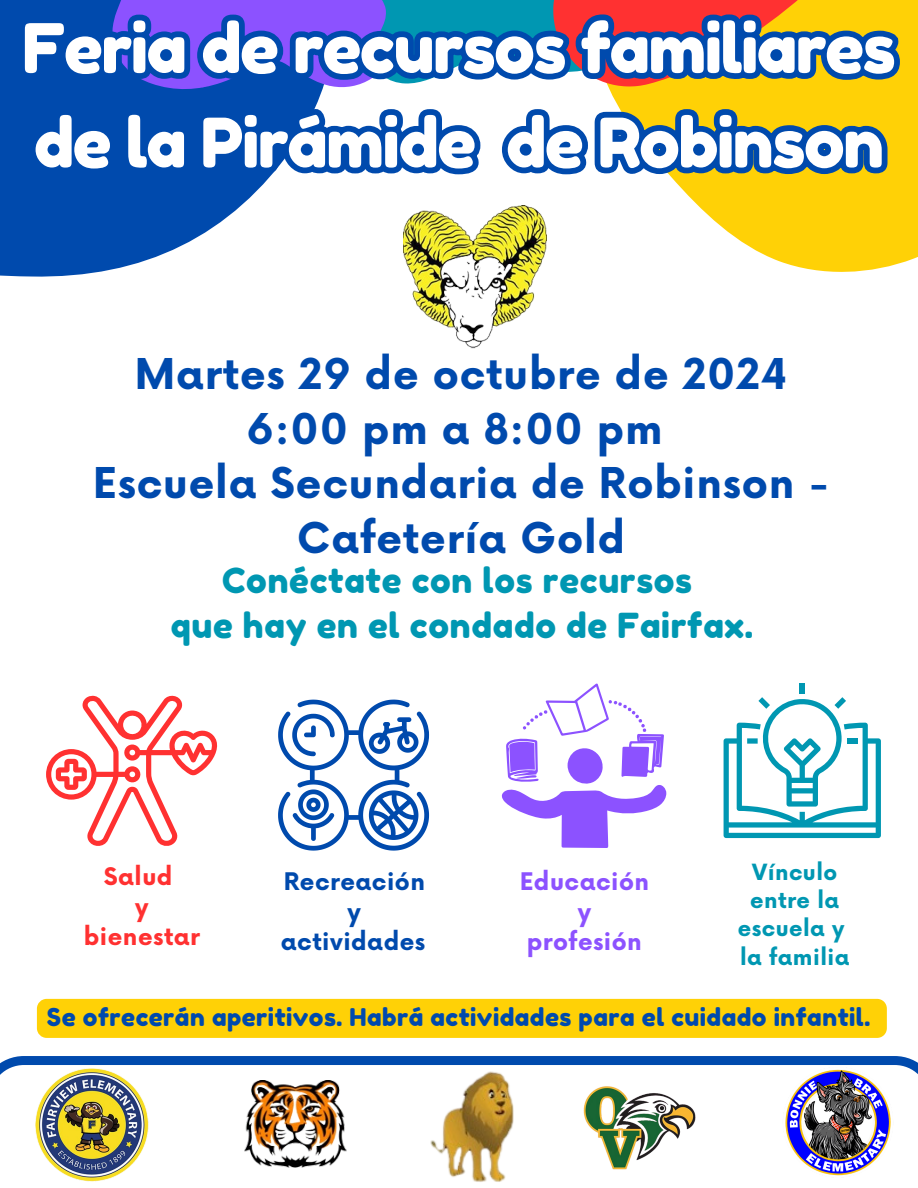
<style>
.page{position:relative;width:918px;height:1188px;background:#fff}
.page>*{position:absolute;margin:0;border:0;box-sizing:border-box;transform-origin:0 0}
.t1{font:68.25px/94.5px "Fredoka One";letter-spacing:-.025em;color:#fff}
.t2{font:700 41.4px/54.8px "Now";letter-spacing:.02em;color:#004aad;text-align:center}
.t3{font:34.5px/45px "Fredoka One";letter-spacing:.02em;color:#0097b2;text-align:center}
.t4{font:24.45px "Fredoka One";letter-spacing:.02em;color:#004aad}
.t5{font:700 23.7px/30.3px "Now";letter-spacing:.02em;color:#004aad;text-align:center}
.t6{font:700 23.7px/30.3px "Now";letter-spacing:.02em;color:#8c52ff;text-align:center}
.t7{font:700 23.7px/30.3px "Now";letter-spacing:.02em;color:#ff3131;text-align:center}
.t8{font:700 21.75px/28.2px "Now";letter-spacing:.02em;color:#0097b2;text-align:center}
</style>
<div class="page">
<svg style="left:610px;top:0;width:308px;height:272px;fill:#ffd106"></svg>
<svg style="left:0;top:0;width:322px;height:277px;fill:#004aad"></svg>
<img style="left:404px;top:205px;width:143px;height:143px">
<svg style="left:0;top:1056px;width:918px;height:114px"></svg>
<img style="left:419px;top:1068px;width:98px;height:114px">
<img style="left:584px;top:1078px;width:115px;height:91px">
<img style="left:779px;top:1066px;width:116px;height:110px">
<img style="left:244px;top:1080px;width:103px;height:88px">
<img style="left:26px;top:1058px;width:132px;height:124px">
<svg style="left:278px;top:700px;width:151px;height:151px"></svg>
<svg style="left:46px;top:695px;width:172px;height:151px"></svg>
<div style="left:800px;top:683px;width:5px;height:11px;background:#0097b2"></div>
<svg style="left:724px;top:697px;width:157px;height:141px"></svg>
<div style="left:847px;top:738px;width:10px;height:6px;background:#0097b2"></div>
<div style="left:747px;top:738px;width:11px;height:6px;background:#0097b2"></div>
<svg style="left:501px;top:683px;width:165px;height:165px"></svg>
<svg style="left:75px;top:0;width:838px;height:92px;background:#a68987"></svg>
<svg style="left:13px;top:5px;width:897px;height:84px;background:#4562a1"></svg>
<svg style="left:21px;top:100px;width:876px;height:84px"></svg>
<div style="left:37px;top:999px;width:850px;height:39px;background:#ffd106"></div>
<p class="t1" style="left:22px;top:1px;width:875px">Feria de recursos familiares de la Pirámide de Robinson</p>
<h2 class="t2" style="left:93px;top:349px;width:738px">Martes 29 de octubre de 2024<br>6:00 pm a 8:00 pm<br>Escuela Secundaria de Robinson -<br>Cafetería Gold</h2>
<h3 class="t3" style="left:171px;top:558px;width:584px">Conéctate con los recursos<br>que hay en el condado de Fairfax.</h3>
<p class="t7" style="left:84px;top:862px;width:118px">Salud<br>y bienestar</p>
<h4 class="t5" style="left:281px;top:867px;width:146px">Recreación y actividades</h4>
<p class="t6" style="left:520px;top:867px;width:131px">Educación y profesión</p>
<h4 class="t8" style="left:738px;top:860px;width:108px">Vínculo entre la escuela y</h4>
<p class="t8" style="left:740px;top:944px;width:111px">la familia</p>
<h4 class="t4" style="left:47px;top:1002px;width:825px">Se ofrecerán aperitivos. Habrá actividades para el cuidado infantil.</h4>
</div>
